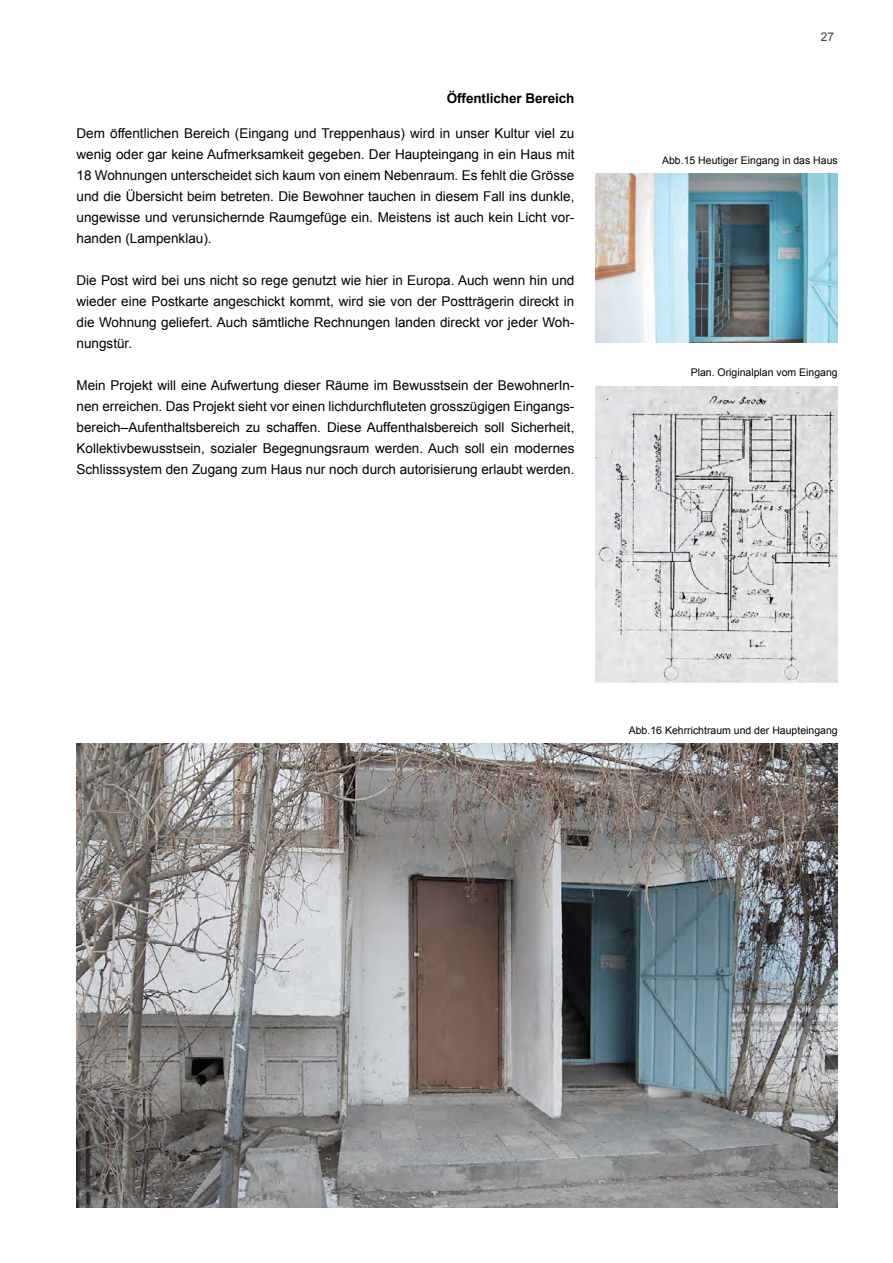
<style>
.page{position:relative;width:893px;height:1263px;background:#fff}
.page>*{position:absolute;margin:0;border:0;box-sizing:border-box;transform-origin:0 0}
.t1{font:13.5px/21px "Arial";color:#000;text-align:justify}
.t2{font:700 13.5px "Arial";letter-spacing:-.005em;color:#000}
.t3{font:12px "Arial";color:#49403f}
.t4{font:10.5px "Arial";color:#000}
</style>
<div class="page">
<img style="left:595px;top:173px;width:243px;height:169px">
<img style="left:595px;top:387px;width:243px;height:296px">
<img style="left:77px;top:744px;width:761px;height:464px">
<p class="t2" style="left:447px;top:91px;width:129px">Öffentlicher Bereich</p>
<p class="t1" style="left:77px;top:122px;width:499px">Dem öffentlichen Bereich (Eingang und Treppenhaus) wird in unser Kultur viel zu wenig oder gar keine Aufmerksamkeit gegeben. Der Haupteingang in ein Haus mit 18 Wohnungen unterscheidet sich kaum von einem Nebenraum. Es fehlt die Grösse und die Übersicht beim betreten. Die Bewohner tauchen in diesem Fall ins dunkle, ungewisse und verunsichernde Raumgefüge ein. Meistens ist auch kein Licht vor&shy;handen (Lampenklau).</p>
<p class="t1" style="left:77px;top:269px;width:499px">Die Post wird bei uns nicht so rege genutzt wie hier in Europa. Auch wenn hin und wieder eine Postkarte angeschickt kommt, wird sie von der Postträgerin direckt in die Wohnung geliefert. Auch sämtliche Rechnungen landen direckt vor jeder Woh&shy;nungstür.</p>
<p class="t1" style="left:77px;top:374px;width:499px">Mein Projekt will eine Aufwertung dieser Räume im Bewusstsein der BewohnerIn&shy;nen erreichen. Das Projekt sieht vor einen lichdurchfluteten grosszügigen Eingangs&shy;bereich–Aufenthaltsbereich zu schaffen. Diese Auffenthalsbereich soll Sicherheit, Kollektivbewusstsein, sozialer Begegnungsraum werden. Auch soll ein modernes Schlisssystem den Zugang zum Haus nur noch durch autorisierung erlaubt werden.</p>
<p class="t3" style="left:821px;top:30px;width:15px">27</p>
<p class="t4" style="left:662px;top:154px;width:177px">Abb.15 Heutiger Eingang in das Haus</p>
<p class="t4" style="left:691px;top:367px;width:149px">Plan. Originalplan vom Eingang</p>
<p class="t4" style="left:629px;top:725px;width:210px">Abb.16 Kehrrichtraum und der Haupteingang</p>
</div>
